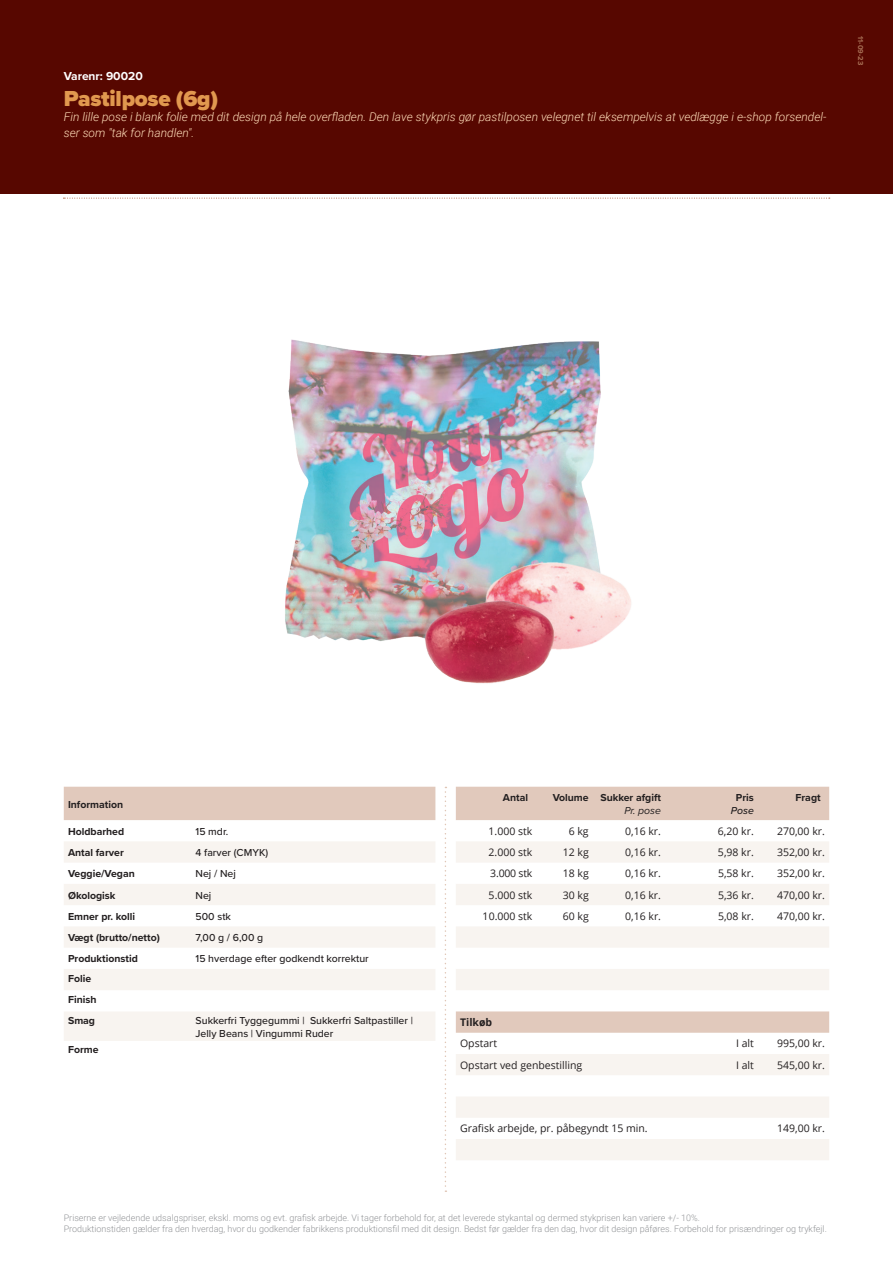
<style>
.page{position:relative;width:893px;height:1263px;background:#fff}
.page>*{position:absolute;margin:0;border:0;box-sizing:border-box;transform-origin:0 0}
.t1{font:900 22.5px "Proxima Nova";letter-spacing:-.01em;color:#e1984f}
.t2{font:italic 300 12px/16.5px "Roboto";color:#fddbb7}
.t3{font:700 12px "Proxima Nova";color:#fff}
.t4{font:10.5px "Open Sans";color:#231f20}
.t5{font:700 10.5px/21.3px "Proxima Nova";color:#231f20}
.t6{font:500 10.5px/12.6px "Proxima Nova";color:#231f20}
.t7{font:italic 10.5px "Proxima Nova";color:#231f20}
.t8{font:700 10.5px "Open Sans";color:#231f20}
.t9{font:italic 500 10.5px "Proxima Nova";color:#231f20}
.t10{font:300 9px/10.8px "Roboto";color:#939598}
.t11{font:700 7.5px "Proxima Nova";color:#a66d53}
</style>
<div class="page">
<div style="left:0;top:0;width:893px;height:193px;background:#570700"></div>
<div style="left:64px;top:787px;width:371px;height:33px;background:#e1c9bc"></div>
<svg style="left:64px;top:842px;width:371px;height:199px;fill:#f8f4f0"></svg>
<div style="left:456px;top:787px;width:373px;height:33px;background:#e1c9bc"></div>
<svg style="left:456px;top:842px;width:373px;height:318px;fill:#f8f4f0"></svg>
<img style="left:285px;top:339px;width:346px;height:345px">
<svg style="left:445px;top:787px;width:1px;height:405px"></svg>
<svg style="left:63px;top:198px;width:767px;height:1px"></svg>
<h2 class="t3" style="left:64px;top:67px;width:81px">Varenr: 90020</h2>
<h1 class="t1" style="left:64px;top:81px;width:156px">Pastilpose (6g)</h1>
<h2 class="t2" style="left:64px;top:108px;width:764px">Fin lille pose i blank folie med dit design på hele overfladen. Den lave stykpris gør pastilposen velegnet til eksempelvis at vedlægge i e-shop forsendel&shy;ser som "tak for handlen".</h2>
<p class="t11" style="left:866px;top:36px;width:30px;rotate:90deg">11-09-23</p>
<p class="t5" style="left:68px;top:793px;width:57px">Information</p>
<p class="t5" style="left:68px;top:820px;width:58px">Holdbarhed</p>
<p class="t6" style="left:196px;top:825px;width:34px">15 mdr.</p>
<p class="t5" style="left:68px;top:842px;width:57px">Antal farver</p>
<p class="t6" style="left:196px;top:846px;width:74px">4 farver (CMYK)</p>
<p class="t5" style="left:68px;top:863px;width:68px">Veggie/Vegan</p>
<p class="t6" style="left:196px;top:867px;width:42px">Nej / Nej</p>
<p class="t5" style="left:68px;top:884px;width:49px">Økologisk</p>
<p class="t6" style="left:196px;top:888px;width:17px">Nej</p>
<p class="t5" style="left:68px;top:905px;width:69px">Emner pr. kolli</p>
<p class="t6" style="left:196px;top:910px;width:37px">500 stk</p>
<p class="t5" style="left:68px;top:927px;width:93px">Vægt (brutto/netto)</p>
<p class="t6" style="left:196px;top:931px;width:69px">7,00 g / 6,00 g</p>
<p class="t5" style="left:68px;top:948px;width:71px">Produktionstid</p>
<p class="t6" style="left:196px;top:952px;width:175px">15 hverdage efter godkendt korrektur</p>
<p class="t5" style="left:68px;top:967px;width:30px">Folie<br>Finish<br>Smag</p>
<p class="t6" style="left:196px;top:1014px;width:219px">Sukkerfri Tyggegummi | Sukkerfri Saltpastiller |<br>Jelly Beans | Vingummi Ruder</p>
<p class="t5" style="left:68px;top:1039px;width:32px">Forme</p>
<p class="t5" style="left:503px;top:787px;width:27px">Antal</p>
<p class="t5" style="left:553px;top:787px;width:110px">Volume Sukker afgift</p>
<p class="t7" style="left:624px;top:802px;width:38px">Pr. pose</p>
<p class="t5" style="left:736px;top:787px;width:19px">Pris</p>
<p class="t9" style="left:731px;top:802px;width:24px">Pose</p>
<p class="t5" style="left:795px;top:787px;width:27px">Fragt</p>
<p class="t4" style="left:489px;top:824px;width:45px">1.000 stk</p>
<p class="t4" style="left:569px;top:824px;width:22px">6 kg</p>
<p class="t4" style="left:625px;top:824px;width:37px">0,16 kr.</p>
<p class="t4" style="left:718px;top:824px;width:37px">6,20 kr.</p>
<p class="t4" style="left:777px;top:824px;width:49px">270,00 kr.</p>
<p class="t4" style="left:489px;top:845px;width:45px">2.000 stk</p>
<p class="t4" style="left:563px;top:845px;width:28px">12 kg</p>
<p class="t4" style="left:625px;top:845px;width:37px">0,16 kr.</p>
<p class="t4" style="left:718px;top:845px;width:37px">5,98 kr.</p>
<p class="t4" style="left:777px;top:845px;width:49px">352,00 kr.</p>
<p class="t4" style="left:490px;top:866px;width:44px">3.000 stk</p>
<p class="t4" style="left:563px;top:866px;width:28px">18 kg</p>
<p class="t4" style="left:625px;top:866px;width:37px">0,16 kr.</p>
<p class="t4" style="left:718px;top:866px;width:37px">5,58 kr.</p>
<p class="t4" style="left:777px;top:866px;width:49px">352,00 kr.</p>
<p class="t4" style="left:489px;top:887px;width:45px">5.000 stk</p>
<p class="t4" style="left:563px;top:887px;width:28px">30 kg</p>
<p class="t4" style="left:625px;top:887px;width:37px">0,16 kr.</p>
<p class="t4" style="left:718px;top:887px;width:37px">5,36 kr.</p>
<p class="t4" style="left:777px;top:887px;width:49px">470,00 kr.</p>
<p class="t4" style="left:483px;top:909px;width:51px">10.000 stk</p>
<p class="t4" style="left:563px;top:909px;width:28px">60 kg</p>
<p class="t4" style="left:625px;top:909px;width:37px">0,16 kr.</p>
<p class="t4" style="left:718px;top:909px;width:37px">5,08 kr.</p>
<p class="t4" style="left:777px;top:909px;width:49px">470,00 kr.</p>
<p class="t8" style="left:460px;top:1015px;width:34px">Tilkøb</p>
<p class="t4" style="left:460px;top:1036px;width:39px">Opstart</p>
<p class="t4" style="left:736px;top:1036px;width:19px">I alt</p>
<p class="t4" style="left:777px;top:1036px;width:49px">995,00 kr.</p>
<p class="t4" style="left:460px;top:1058px;width:124px">Opstart ved genbestilling</p>
<p class="t4" style="left:736px;top:1058px;width:19px">I alt</p>
<p class="t4" style="left:777px;top:1058px;width:49px">545,00 kr.</p>
<p class="t4" style="left:460px;top:1121px;width:189px">Grafisk arbejde, pr. påbegyndt 15 min.</p>
<p class="t4" style="left:777px;top:1121px;width:49px">149,00 kr.</p>
<p class="t10" style="left:64px;top:1212px;width:764px">Priserne er vejledende udsalgspriser, ekskl. moms og evt. grafisk arbejde. Vi tager forbehold for, at det leverede stykantal og dermed stykprisen kan variere +/- 10%.<br>Produktionstiden gælder fra den hverdag, hvor du godkender fabrikkens produktionsfil med dit design. Bedst før gælder fra den dag, hvor dit design påføres. Forbehold for prisændringer og trykfejl.</p>
</div>
